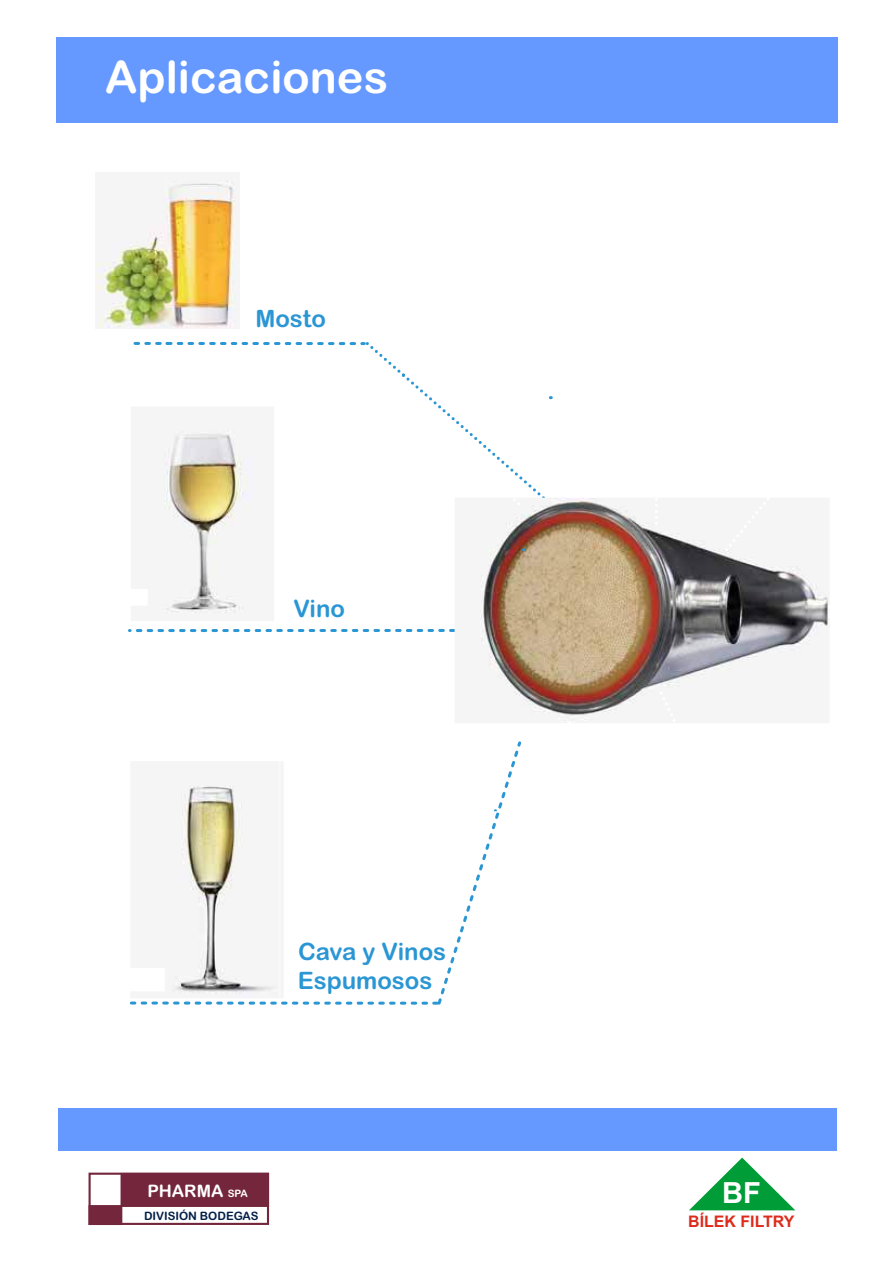
<style>
.page{position:relative;width:893px;height:1263px;background:#fff}
.page>*{position:absolute;margin:0;border:0;box-sizing:border-box;transform-origin:0 0}
.t1{font:60px "Arial Rounded MT Bold";letter-spacing:.005em;color:#fff}
.t2{font:45px "Arial Rounded MT Bold";color:#fff}
.t3{font:700 29.1px "Arial";color:#fff}
.t4{font:24px/29.2px "Arial Rounded MT Bold";color:#2b96d4}
.t5{font:17.25px "Arial Rounded MT Bold";color:#fff}
.t6{font:700 15.9px "Arial";color:#dd2b1c}
.t7{font:11.55px "Arial Rounded MT Bold";color:#021f48}
.s1{font-size:10.2px}
</style>
<div class="page">
<svg style="left:129px;top:629px;width:326px;height:3px"></svg>
<img style="left:164px;top:511px;width:80px;height:103px">
<img style="left:96px;top:180px;width:140px;height:148px">
<img style="left:479px;top:498px;width:351px;height:224px">
<svg style="left:135px;top:342px;width:424px;height:169px"></svg>
<svg style="left:131px;top:741px;width:390px;height:264px"></svg>
<div style="left:56px;top:38px;width:782px;height:85px;background:#69f"></div>
<svg style="left:689px;top:1157px;width:106px;height:53px"></svg>
<div style="left:58px;top:1108px;width:778px;height:42px;background:#69f"></div>
<div style="left:88px;top:1205px;width:34px;height:20px;background:#74273c;border:2px solid #74273c"></div>
<div style="left:121px;top:1173px;width:148px;height:34px;background:#74273c"></div>
<div style="left:89px;top:1172px;width:180px;height:53px;border:2px solid #74273c"></div>
<h1 class="t1" style="left:54px;top:38px;width:382px">Aplicaciónes</h1>
<h2 class="t2" style="left:105px;top:60px;width:284px">Aplicaciones</h2>
<p class="t4" style="left:255px;top:306px;width:72px">Mosto</p>
<p class="t4" style="left:293px;top:596px;width:53px">Vino</p>
<p class="t4" style="left:298px;top:939px;width:150px">Cava y Vinos<br>Espumosos</p>
<p class="t5" style="left:147px;top:1184px;width:102px">PHARMA <span class="s1">SPA</span></p>
<p class="t7" style="left:144px;top:1212px;width:116px">DIVISIÓN BODEGAS</p>
<p class="t3" style="left:722px;top:1181px;width:40px">BF</p>
<p class="t6" style="left:688px;top:1216px;width:108px">BÍLEK FILTRY</p>
</div>
